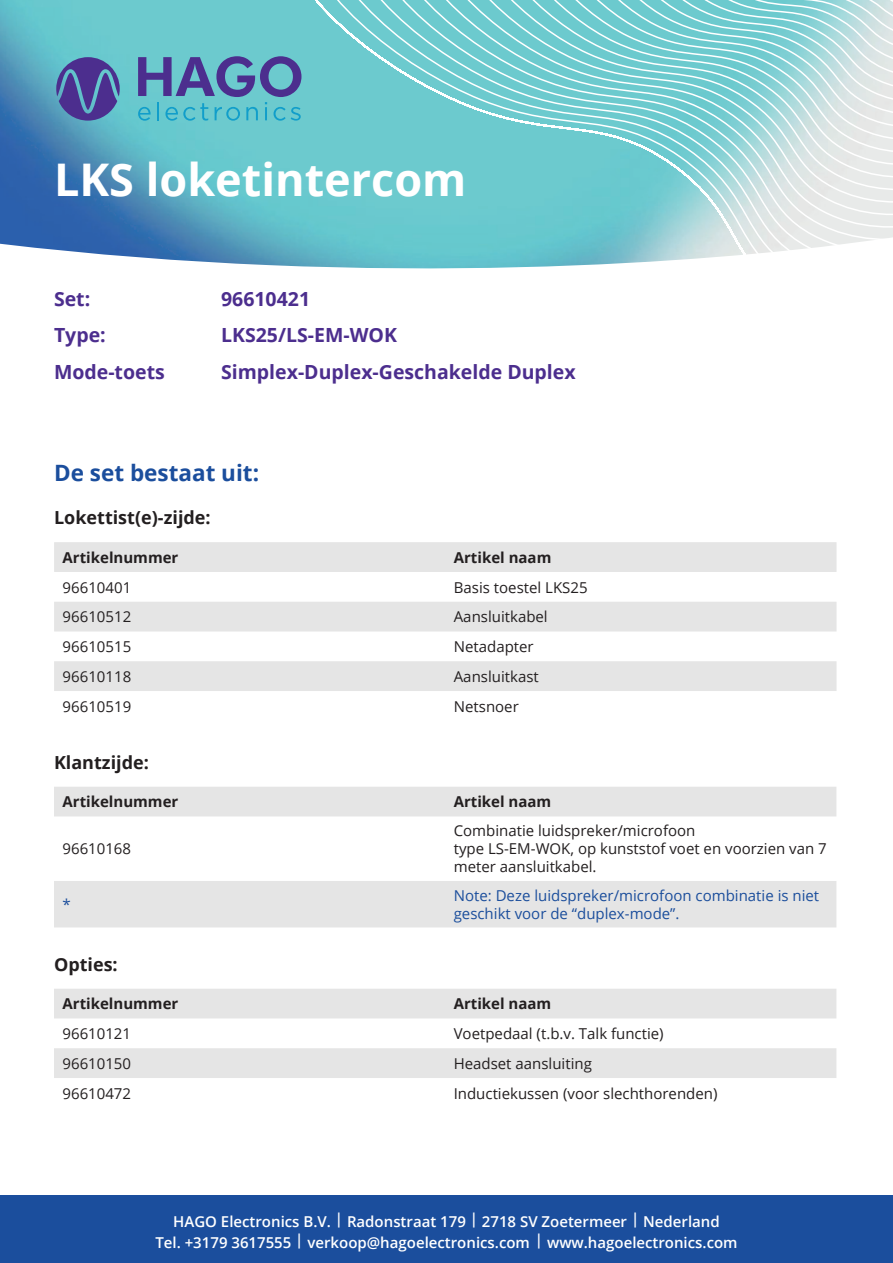
<style>
.page{position:relative;width:893px;height:1263px;background:#fff}
.page>*{position:absolute;margin:0;border:0;box-sizing:border-box;transform-origin:0 0}
.t1{font:700 45px "Open Sans";color:#fff}
.t2{font:700 22.5px "Open Sans";color:#1b4e9d}
.t3{font:700 19.5px/36.2px "Open Sans";color:#4c2e8e}
.t4{font:700 18px "Open Sans";color:#231f20}
.t5{font:15px/18px "Open Sans";color:#231f20}
.t6{font:600 15px/21.5px "Open Sans";color:#fff;text-align:center}
.t7{font:15px/18px "Open Sans";color:#1b4e9c}
.t8{font:700 15px "Open Sans";color:#231f20}
</style>
<div class="page">
<img style="left:0;top:0;width:268px;height:266px">
<svg style="left:268px;top:0;width:625px;height:269px;background:#8fd3d7"></svg>
<svg style="left:138px;top:56px;width:163px;height:65px;background:#5d99bb"></svg>
<svg style="left:56px;top:57px;width:64px;height:64px;background:#5362a3"></svg>
<div style="left:0;top:1196px;width:893px;height:67px;background:#1b4e9d"></div>
<svg style="left:54px;top:542px;width:782px;height:149px;fill:#e5e5e5"></svg>
<svg style="left:54px;top:787px;width:782px;height:140px;fill:#e5e5e5"></svg>
<svg style="left:54px;top:989px;width:782px;height:89px;fill:#e5e5e5"></svg>
<h1 class="t1" style="left:54px;top:148px;width:414px">LKS loketintercom</h1>
<h3 class="t3" style="left:54px;top:281px;width:38px">Set:</h3>
<h3 class="t3" style="left:221px;top:281px;width:91px">96610421</h3>
<h3 class="t3" style="left:54px;top:317px;width:112px">Type:<br>Mode-toets</h3>
<h3 class="t3" style="left:221px;top:317px;width:177px">LKS25/LS-EM-WOK</h3>
<h3 class="t3" style="left:221px;top:353px;width:356px">Simplex-Duplex-Geschakelde Duplex</h3>
<h2 class="t2" style="left:54px;top:457px;width:206px">De set bestaat uit:</h2>
<p class="t4" style="left:54px;top:505px;width:158px">Lokettist(e)-zijde:</p>
<p class="t8" style="left:63px;top:547px;width:117px">Artikelnummer</p>
<p class="t8" style="left:454px;top:547px;width:99px">Artikel naam</p>
<p class="t5" style="left:63px;top:578px;width:70px">96610401</p>
<p class="t5" style="left:454px;top:578px;width:135px">Basis toestel LKS25</p>
<p class="t5" style="left:63px;top:607px;width:70px">96610512</p>
<p class="t5" style="left:454px;top:607px;width:95px">Aansluitkabel</p>
<p class="t5" style="left:63px;top:637px;width:70px">96610515</p>
<p class="t5" style="left:454px;top:637px;width:81px">Netadapter</p>
<p class="t5" style="left:63px;top:667px;width:70px">96610118</p>
<p class="t5" style="left:454px;top:667px;width:86px">Aansluitkast</p>
<p class="t5" style="left:63px;top:697px;width:70px">96610519</p>
<p class="t5" style="left:454px;top:697px;width:66px">Netsnoer</p>
<p class="t4" style="left:54px;top:749px;width:96px">Klantzijde:</p>
<p class="t8" style="left:63px;top:791px;width:117px">Artikelnummer</p>
<p class="t8" style="left:454px;top:791px;width:99px">Artikel naam</p>
<p class="t5" style="left:63px;top:840px;width:70px">96610168</p>
<p class="t5" style="left:454px;top:822px;width:375px">Combinatie luidspreker/microfoon<br>type LS-EM-WOK, op kunststof voet en voorzien van 7 meter aansluitkabel.</p>
<p class="t7" style="left:63px;top:895px;width:10px">*</p>
<p class="t7" style="left:454px;top:886px;width:367px">Note: Deze luidspreker/microfoon combinatie is niet geschikt voor de “duplex-mode”.</p>
<p class="t4" style="left:54px;top:951px;width:65px">Opties:</p>
<p class="t8" style="left:63px;top:993px;width:117px">Artikelnummer</p>
<p class="t8" style="left:454px;top:993px;width:99px">Artikel naam</p>
<p class="t5" style="left:63px;top:1024px;width:70px">96610121</p>
<p class="t5" style="left:454px;top:1024px;width:211px">Voetpedaal (t.b.v. Talk functie)</p>
<p class="t5" style="left:63px;top:1054px;width:70px">96610150</p>
<p class="t5" style="left:454px;top:1054px;width:140px">Headset aansluiting</p>
<p class="t5" style="left:63px;top:1084px;width:70px">96610472</p>
<p class="t5" style="left:454px;top:1084px;width:265px">Inductiekussen (voor slechthorenden)</p>
<p class="t6" style="left:155px;top:1210px;width:584px">HAGO Electronics B.V. | Radonstraat 179 | 2718 SV Zoetermeer | Nederland<br>Tel. +3179 3617555 | verkoop@hagoelectronics.com | www.hagoelectronics.com</p>
</div>
